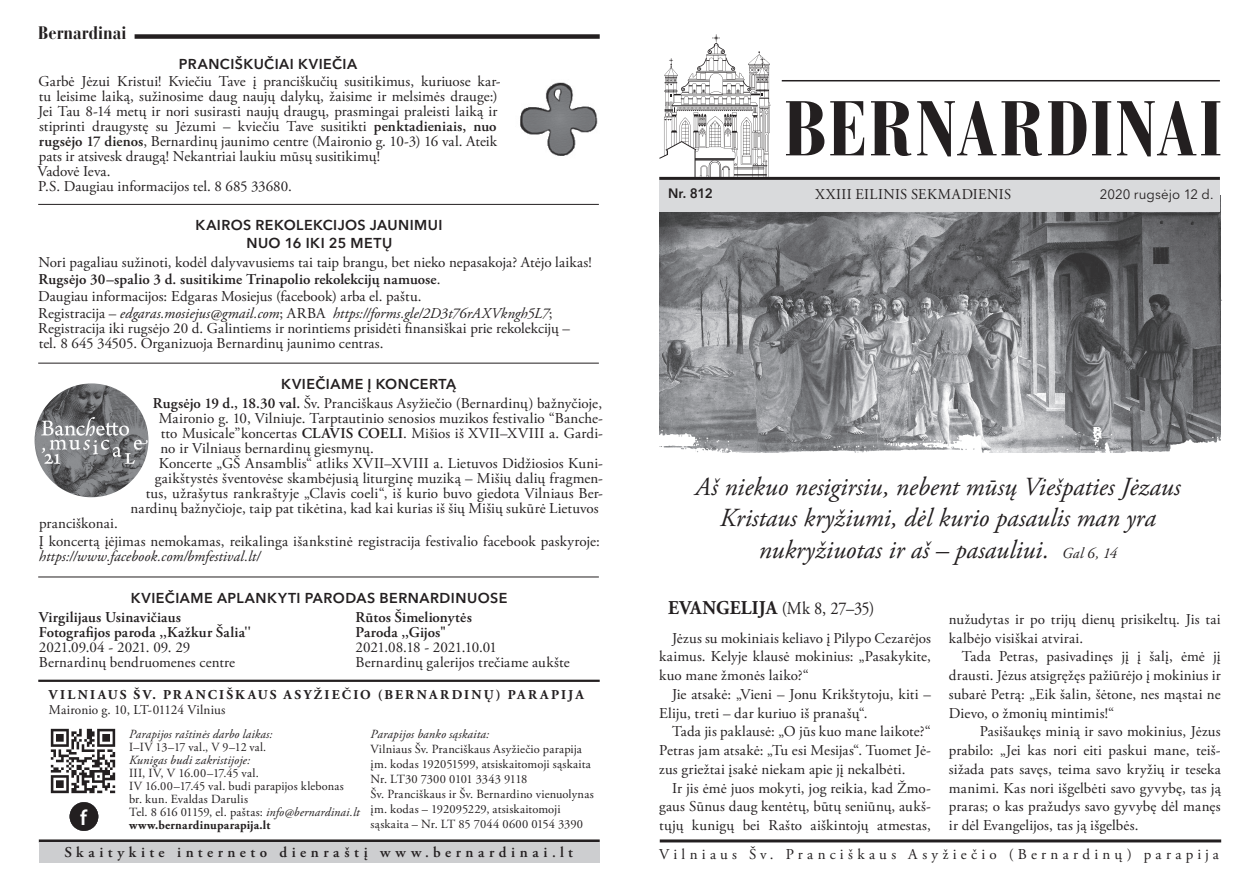
<style>
.page{position:relative;width:1259px;height:893px;background:#fff}
.page>*{position:absolute;margin:0;border:0;box-sizing:border-box;transform-origin:0 0}
.t1{font:700 condensed 76.95px "Bauer Bodoni CE";letter-spacing:.025em;color:#231f20}
.t2{font:italic 26.1px/31.5px "Adobe Garamond Pro";color:#231f20;text-align:center}
.t3{font:600 21.6px "Myriad Pro";color:#fff}
.t4{font:18px "Adobe Garamond Pro";color:#231f20;scale:.91 1}
.t5{font:700 condensed 18px "Bauer Bodoni CE";color:#231f20}
.t6{font:15px/15px "Adobe Garamond Pro";letter-spacing:.01em;color:#231f20;text-align:justify}
.t7{font:600 15px/15px "Adobe Garamond Pro";letter-spacing:.02em;color:#231f20}
.t8{font:15px "Adobe Garamond Pro";letter-spacing:.285em;color:#231f20}
.t9{font:600 15px "Adobe Garamond Pro";letter-spacing:.305em;color:#231f20}
.t10{font:600 14.25px/18px "Avenir Next LT Pro";letter-spacing:.035em;color:#231f20;text-align:center}
.t11{font:700 13.5px "Adobe Garamond Pro";letter-spacing:.165em;color:#231f20}
.t12{font:13.5px "Adobe Garamond Pro";color:#231f20}
.t13{font:13.5px "Avenir Next LT Pro";letter-spacing:.005em;color:#231f20}
.t14{font:600 13.5px "Avenir Next LT Pro";color:#231f20}
.t15{font:12.45px/13px "Adobe Garamond Pro";letter-spacing:.015em;color:#231f20}
.t16{font:italic 12.45px "Adobe Garamond Pro";letter-spacing:.01em;color:#231f20}
.s1{font-weight:600}
.s2{font-weight:400}
.s3{font-style:italic}
.s4{font-weight:700}
.s5{font-size:15.3px}
.s6{font-weight:700;font-size:19.5px}
</style>
<div class="page">
<hr style="left:782px;top:80px;width:438px;height:1px;background:#231f20">
<hr style="left:39px;top:839px;width:561px;height:3px;background:#231f20">
<div style="left:135px;top:34px;width:465px;height:5px;background:#231f20"></div>
<hr style="left:660px;top:839px;width:561px;height:3px;background:#231f20">
<div style="left:39px;top:842px;width:561px;height:21px;background:#cdced0"></div>
<hr style="left:38px;top:680px;width:562px;height:2px;background:#231f20">
<svg style="left:659px;top:34px;width:111px;height:143px"></svg>
<hr style="left:659px;top:177px;width:561px;height:3px;background:#231f20">
<img style="left:50px;top:728px;width:66px;height:66px">
<div style="left:70px;top:802px;width:28px;height:29px;background:#231f20;border-radius:50%"></div>
<img style="left:660px;top:211px;width:560px;height:216px">
<img style="left:659px;top:427px;width:562px;height:26px">
<hr style="left:38px;top:577px;width:561px;height:1px;background:#231f20">
<hr style="left:38px;top:363px;width:561px;height:1px;background:#231f20">
<hr style="left:38px;top:204px;width:561px;height:1px;background:#231f20">
<div style="left:659px;top:180px;width:561px;height:31px;background:#d9dadc"></div>
<img style="left:35px;top:383px;width:113px;height:114px;border-radius:57px">
<img style="left:520px;top:82px;width:78px;height:74px">
<p class="t5" style="left:38px;top:22px;width:90px">Bernardinai</p>
<p class="t10" style="left:179px;top:55px;width:180px">PRANCIŠKUČIAI KVIEČIA</p>
<p class="t6" style="left:38px;top:74px;width:464px;text-align:left">Garbė Jėzui Kristui! Kviečiu Tave į pranciškučių susitikimus, kuriuose kar&shy;tu leisime laiką, sužinosime daug naujų dalykų, žaisime ir melsimės drauge:)<br>Jei Tau 8-14 metų ir nori susirasti naujų draugų, prasmingai praleisti laiką ir stiprinti draugystę su Jėzumi – kviečiu Tave susitikti <span class="s1">penktadieniais, nuo rugsėjo 17 dienos</span>, Bernardinų jaunimo centre (Maironio g. 10-3) 16 val. Ateik pats ir atsivesk draugą! Nekantriai laukiu mūsų susitikimų!</p>
<p class="t6" style="left:37px;top:164px;width:75px">Vadovė Ieva.</p>
<p class="t6" style="left:38px;top:179px;width:255px">P.S. Daugiau informacijos tel. 8 685 33680.</p>
<p class="t14" style="left:668px;top:185px;width:46px">Nr. 812</p>
<p class="t6" style="left:815px;top:187px;width:197px">XXIII EILINIS SEKMADIENIS</p>
<p class="t13" style="left:1100px;top:186px;width:115px">2020 rugsėjo 12 d.</p>
<h1 class="t1" style="left:783px;top:82px;width:440px">BERNARDINAI</h1>
<p class="t10" style="left:195px;top:216px;width:249px">KAIROS REKOLEKCIJOS JAUNIMUI<br>NUO 16 IKI 25 METŲ</p>
<p class="t6" style="left:38px;top:255px;width:555px">Nori pagaliau sužinoti, kodėl dalyvavusiems tai taip brangu, bet nieko nepasakoja? Atėjo laikas!</p>
<p class="t7" style="left:38px;top:272px;width:404px">Rugsėjo 30–spalio 3 d. susitikime Trinapolio rekolekcijų namuose<span class="s2">.</span></p>
<p class="t6" style="left:38px;top:289px;width:385px">Daugiau informacijos: Edgaras Mosiejus (facebook) arba el. paštu.</p>
<p class="t6" style="left:38px;top:307px;width:533px;text-align:left">Registracija – <span class="s3">edgaras.mosiejus@gmail.com</span>; ARBA <span class="s3">https://forms.gle/2D3t76rAXVkngh5L7</span>;<br>Registracija iki rugsėjo 20 d. Galintiems ir norintiems prisidėti finansiškai prie rekolekcijų – tel. 8 645 34505. Organizuoja Bernardinų jaunimo centras.</p>
<p class="t10" style="left:281px;top:375px;width:176px">KVIEČIAME Į KONCERTĄ</p>
<p class="t6" style="left:159px;top:397px;width:446px;text-indent:-6px"><span class="s1">Rugsėjo 19 d., 18.30 val.</span> Šv. Pranciškaus Asyžiečio (Bernardinų) bažnyčioje, Maironio g. 10, Vilniuje. Tarptautinio senosios muzikos festivalio “Banche&shy;tto Musicale”koncertas <span class="s1">CLAVIS COELI</span>. Mišios iš XVII–XVIII a. Gardi&shy;no ir Vilniaus bernardinų giesmynų.</p>
<p class="t6" style="left:130px;top:457px;width:474px;text-align:right">Koncerte „GŠ Ansamblis“ atliks XVII–XVIII a. Lietuvos Didžiosios Kuni&shy;gaikštystės šventovėse skambėjusią liturginę muziką – Mišių dalių fragmen&shy;tus, užrašytus rankraštyje „Clavis coeli“, iš kurio buvo giedota Vilniaus Ber&shy;nardinų bažnyčioje, taip pat tikėtina, kad kai kurias iš šių Mišių sukūrė Lietuvos</p>
<p class="t6" style="left:39px;top:517px;width:80px">pranciškonai.</p>
<p class="t6" style="left:39px;top:534px;width:563px">Į koncertą įėjimas nemokamas, reikalinga išankstinė registracija festivalio facebook paskyroje: <span class="s3">https://www.facebook.com/bmfestival.lt/</span></p>
<p class="t10" style="left:131px;top:589px;width:378px">KVIEČIAME APLANKYTI PARODAS BERNARDINUOSE</p>
<p class="t7" style="left:39px;top:610px;width:214px">Virgilijaus Usinavičiaus<br>Fotografijos paroda ,,Kažkur Šalia''<br><span class="s2">2021.09.04 - 2021. 09. 29<br>Bernardinų bendruomenes centre</span></p>
<p class="t6" style="left:355px;top:610px;width:216px;text-align:left"><span class="s1">Rūtos Šimelionytės<br>Paroda ,,Gijos"<br></span>2021.08.18 - 2021.10.01<br>Bernardinų galerijos trečiame aukšte</p>
<p class="t11" style="left:49px;top:687px;width:536px">VILNIAUS ŠV. PRANCIŠKAUS ASYŽIEČIO (BERNARDINŲ) PARAPIJA</p>
<p class="t12" style="left:49px;top:701px;width:178px">Maironio g. 10, LT-01124 Vilnius</p>
<p class="t16" style="left:370px;top:726px;width:120px">Parapijos banko sąskaita:</p>
<p class="t15" style="left:370px;top:742px;width:225px;line-height:15px">Vilniaus Šv. Pranciškaus Asyžiečio parapija įm. kodas 192051599, atsiskaitomoji sąskaita Nr. LT30 7300 0101 3343 9118<br>Šv. Pranciškaus ir Šv. Bernardino vienuolynas įm. kodas – 192095229, atsiskaitomoji</p>
<p class="t16" style="left:129px;top:726px;width:145px">Parapijos raštinės darbo laikas:</p>
<p class="t15" style="left:129px;top:741px;width:139px">I–IV 13–17 val., V 9–12 val.</p>
<p class="t16" style="left:129px;top:752px;width:123px">Kunigas budi zakristijoje:</p>
<p class="t15" style="left:129px;top:767px;width:232px">III, IV, V 16.00–17.45 val.<br>IV 16.00–17.45 val. budi parapijos klebonas br. kun. Evaldas Darulis<br>Tel. 8 616 01159, el. paštas: <span class="s3">info@bernardinai.lt </span><span class="s4">www.bernardinuparapija.lt</span></p>
<h3 class="t3" style="left:80px;top:804px;width:8px">f</h3>
<p class="t15" style="left:370px;top:818px;width:214px">sąskaita – Nr. LT 85 7044 0600 0154 3390</p>
<p class="t2" style="left:695px;top:471px;width:487px">Aš niekuo nesigirsiu, nebent mūsų Viešpaties Jėzaus<br>Kristaus kryžiumi, dėl kurio pasaulis man yra nukryžiuotas ir aš – pasauliui. <span class="s5">Gal 6, 14</span></p>
<p class="t4" style="left:668px;top:597px;width:228px"><span class="s6">EVANGELIJA</span> (Mk 8, 27–35)</p>
<p class="t6" style="left:659px;top:629px;width:273px;line-height:18.8px;text-indent:13px">Jėzus su mokiniais keliavo į Pilypo Cezarėjos kaimus. Kelyje klausė mokinius: „Pasakykite, kuo mane žmonės laiko?“</p>
<p class="t6" style="left:659px;top:685px;width:273px;line-height:18.8px;text-indent:13px">Jie atsakė: „Vieni – Jonu Krikštytoju, kiti –<br>Eliju, treti – dar kuriuo iš pranašų“.</p>
<p class="t6" style="left:659px;top:723px;width:273px;line-height:18.8px;text-indent:13px">Tada jis paklausė: „O jūs kuo mane laikote?“ Petras jam atsakė: „Tu esi Mesijas“. Tuomet Jė&shy;zus griežtai įsakė niekam apie jį nekalbėti.</p>
<p class="t6" style="left:659px;top:779px;width:273px;line-height:18.8px;text-indent:13px">Ir jis ėmė juos mokyti, jog reikia, kad Žmo&shy;gaus Sūnus daug kentėtų, būtų seniūnų, aukš&shy;tųjų kunigų bei Rašto aiškintojų atmestas,</p>
<p class="t6" style="left:949px;top:610px;width:273px;line-height:18.8px">nužudytas ir po trijų dienų prisikeltų. Jis tai kalbėjo visiškai atvirai.</p>
<p class="t6" style="left:949px;top:648px;width:273px;line-height:18.8px;text-indent:13px">Tada Petras, pasivadinęs jį į šalį, ėmė jį drausti. Jėzus atsigręžęs pažiūrėjo į mokinius ir subarė Petrą: „Eik šalin, šėtone, nes mąstai ne Dievo, o žmonių mintimis!“</p>
<p class="t6" style="left:949px;top:723px;width:273px;line-height:18.8px;text-indent:31px">Pasišaukęs minią ir savo mokinius, Jėzus prabilo: „Jei kas nori eiti paskui mane, teiš&shy;sižada pats savęs, teima savo kryžių ir teseka manimi. Kas nori išgelbėti savo gyvybę, tas ją praras; o kas pražudys savo gyvybę dėl manęs ir dėl Evangelijos, tas ją išgelbės.</p>
<p class="t9" style="left:64px;top:844px;width:510px">Skaitykite interneto dienraštį www.bernardinai.lt</p>
<p class="t8" style="left:659px;top:845px;width:561px">Vilniaus Šv. Pranciškaus Asyžiečio (Bernardinų) parapija</p>
</div>
